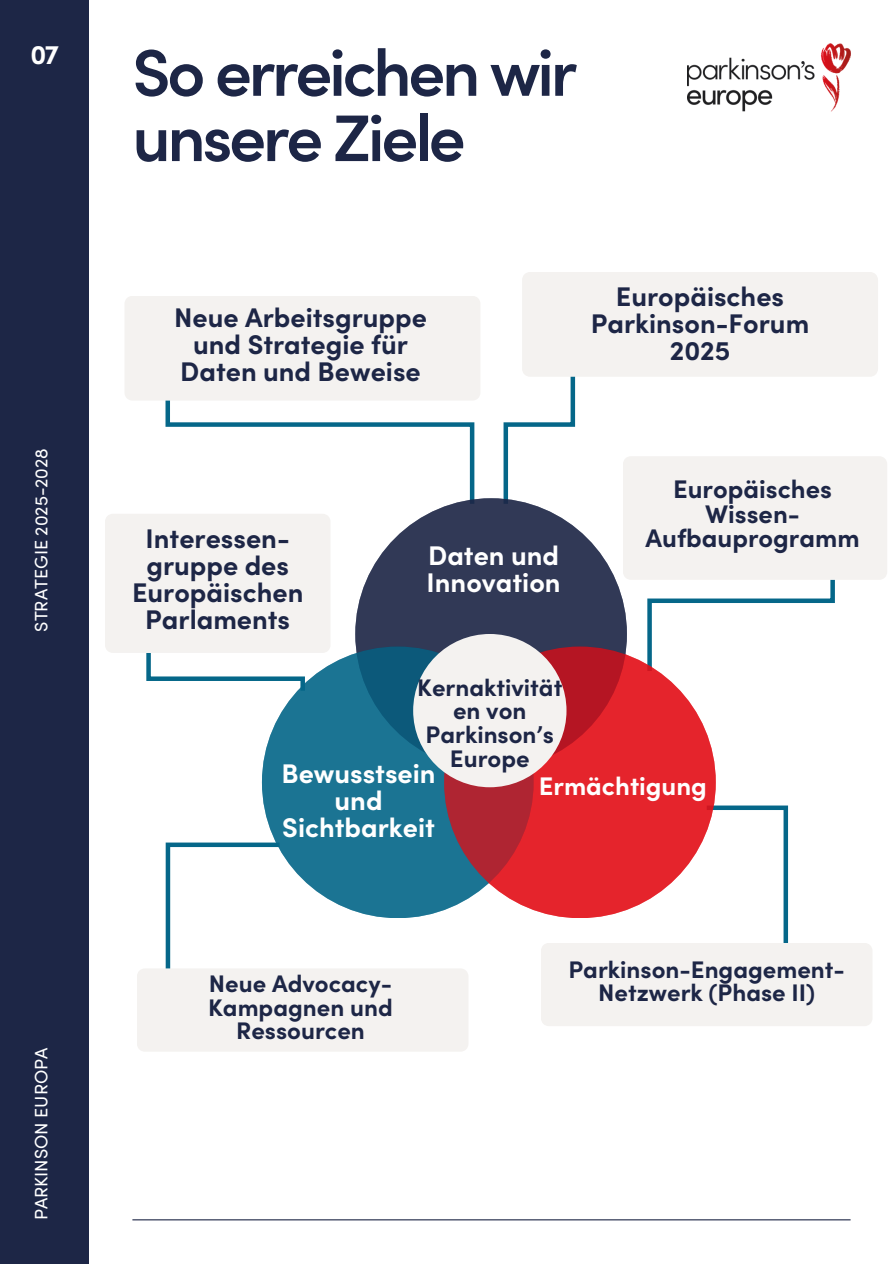
<style>
.page{position:relative;width:894px;height:1264px;background:#fff}
.page>*{position:absolute;margin:0;border:0;box-sizing:border-box;transform-origin:0 0}
.t1{font:600 66px/65.2px "Sofia Pro";letter-spacing:-.05em;color:#1d2646}
.t2{font:700 27px/27px "Sofia Pro";color:#1d2646;text-align:center}
.t3{font:700 27px/27px "Sofia Pro";color:#fff}
.t4{font:700 25.5px/24.8px "Sofia Pro";color:#1d2646;text-align:center}
.t5{font:700 25.5px "Sofia Pro";color:#fff}
.t6{font:700 24px/23.7px "Sofia Pro";color:#1d2646;text-align:center}
.t7{font:18px "Sofia Pro";color:#fff}
</style>
<div class="page">
<div style="left:0;top:0;width:89px;height:1263px;background:#1d2646"></div>
<img style="left:687px;top:43px;width:163px;height:69px">
<svg style="left:125px;top:296px;width:355px;height:207px"></svg>
<div style="left:355px;top:498px;width:271px;height:271px;background:#313956;border-radius:50%"></div>
<svg style="left:262px;top:646px;width:271px;height:271px;background:#19708f"></svg>
<svg style="left:444px;top:646px;width:271px;height:271px;background:#d4232c"></svg>
<div style="left:413px;top:634px;width:153px;height:153px;background:#f4f2f0;border-radius:50%"></div>
<svg style="left:501px;top:272px;width:385px;height:403px"></svg>
<svg style="left:541px;top:803px;width:331px;height:223px"></svg>
<svg style="left:105px;top:514px;width:225px;height:181px"></svg>
<svg style="left:137px;top:840px;width:331px;height:211px"></svg>
<hr style="left:132px;top:1219px;width:718px;height:1px;background:#1d2646">
<p class="t3" style="left:30px;top:44px;width:30px">07</p>
<h1 class="t7" style="left:34px;top:631px;width:185px;rotate:-90deg">STRATEGIE 2025-2028</h1>
<p class="t7" style="left:34px;top:1220px;width:174px;rotate:-90deg">PARKINSON EUROPA</p>
<p class="t1" style="left:132px;top:49px;width:446px">So erreichen wir unsere Ziele</p>
<h2 class="t2" style="left:174px;top:307px;width:254px">Neue Arbeitsgruppe und Strategie für<br>Daten und Beweise</h2>
<p class="t2" style="left:590px;top:287px;width:220px">Europäisches<br>Parkinson-Forum<br>2025</p>
<h3 class="t2" style="left:132px;top:529px;width:173px">Interessen&shy;gruppe des<br>Europäischen<br>Parlaments</h3>
<p class="t3" style="left:426px;top:545px;width:135px">Daten und<br>Innovation</p>
<p class="t4" style="left:645px;top:480px;width:215px">Europäisches<br>Wissen-<br>Aufbauprogramm</p>
<p class="t6" style="left:417px;top:678px;width:146px">Kernaktivität en von<br>Parkinson’s<br>Europe</p>
<h2 class="t3" style="left:281px;top:763px;width:156px;text-align:center">Bewusstsein und<br>Sichtbarkeit</h2>
<h2 class="t5" style="left:539px;top:776px;width:169px">Ermächtigung</h2>
<h2 class="t6" style="left:208px;top:974px;width:186px">Neue Advocacy-<br>Kampagnen und<br>Ressourcen</h2>
<p class="t6" style="left:568px;top:960px;width:278px">Parkinson-Engagement-<br>Netzwerk (Phase II)</p>
</div>
